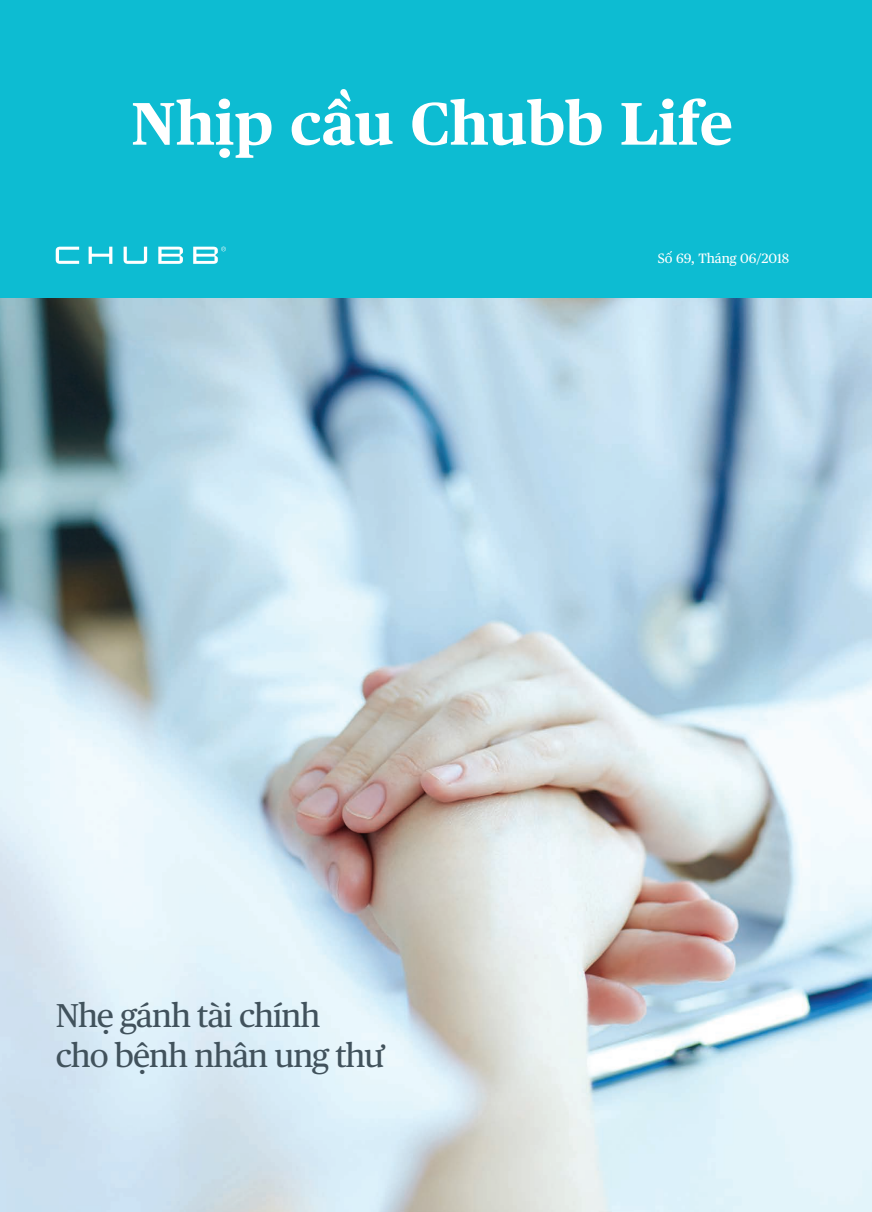
<style>
.page{position:relative;width:872px;height:1212px;background:#fff}
.page>*{position:absolute;margin:0;border:0;box-sizing:border-box;transform-origin:0 0}
.t1{font:700 60px "Chubb Publico Text VN";color:#fff}
.Headline{font:33px/39.6px "Chubb Publico Text VN";letter-spacing:-.03em;color:#41525c}
.t2{font:13.5px "Chubb Publico Text VN";color:#fff}
</style>
<div class="page">
<img style="left:0;top:298px;width:872px;height:914px">
<div style="left:0;top:0;width:872px;height:298px;background:#0dbcd2"></div>
<svg style="left:56px;top:247px;width:170px;height:17px"></svg>
<p class="t1" style="left:131px;top:77px;width:603px">Nhịp cầu Chubb Life</p>
<p class="t2" style="left:658px;top:248px;width:133px">Số 69, Tháng 06/2018</p>
<p class="Headline" style="left:56px;top:994px;width:331px">Nhẹ gánh tài chính<br>cho bệnh nhân ung thư</p>
</div>
